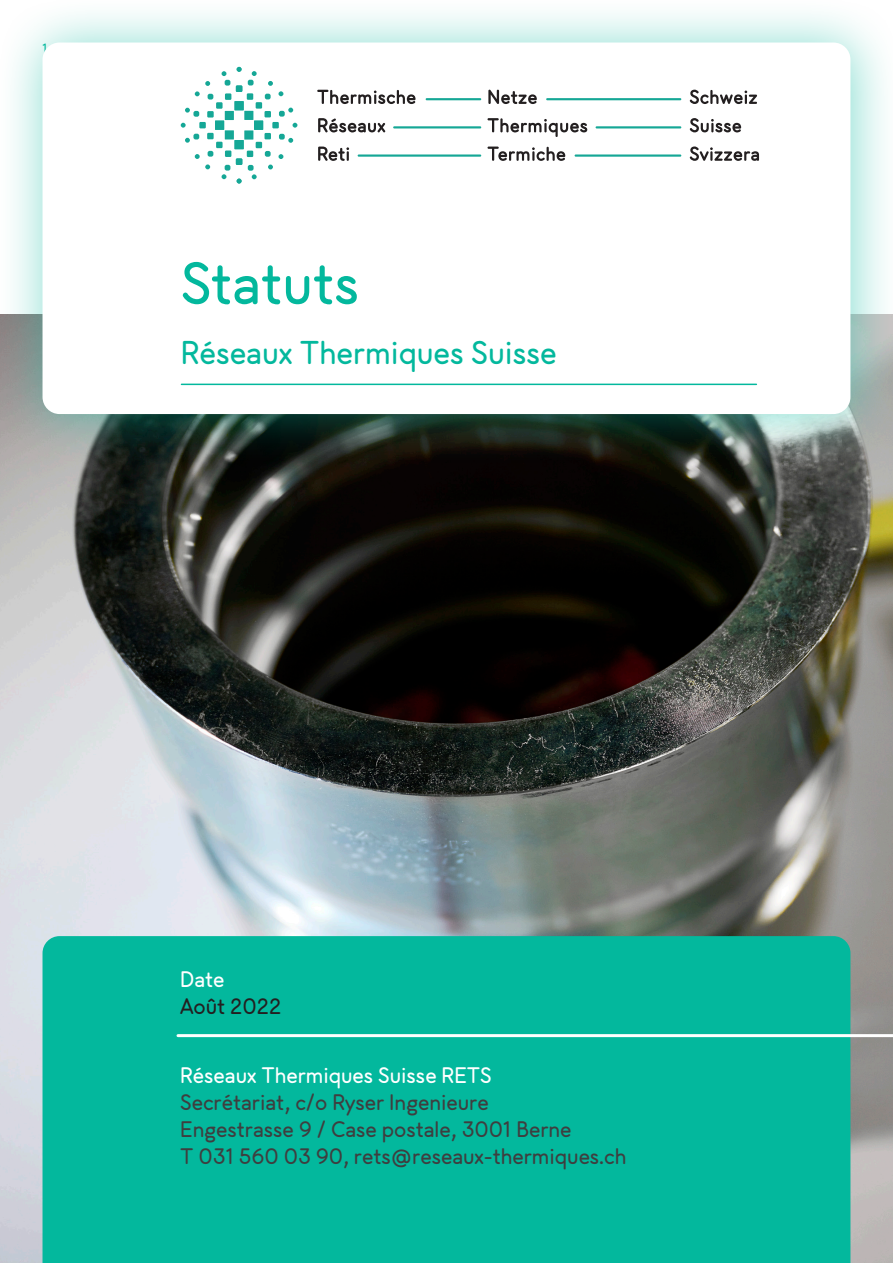
<style>
.page{position:relative;width:893px;height:1263px;background:#fff}
.page>*{position:absolute;margin:0;border:0;box-sizing:border-box;transform-origin:0 0}
.t1{font:500 60px "G Gthermo";color:#03b89d}
.t2{font:500 33px "G Gthermo";color:#03b89d}
.t3{font:500 22.5px/27px "G Gthermo";color:#3e3e3f}
.t4{font:500 22.5px "G Gthermo";color:#fff}
.t5{font:500 22.5px "G Gthermo";color:#231f20}
.t6{font:500 13.5px "G Gthermo";color:#03b89d}
</style>
<div class="page">
<img style="left:0;top:467px;width:893px;height:796px">
<div style="left:0;top:0;width:893px;height:467px;background:#03b89d;opacity:.5"></div>
<div style="left:43px;top:43px;width:807px;height:371px;background:#fff;border-radius:17px"></div>
<hr style="left:181px;top:384px;width:575px;height:1px;background:#03b89d">
<div style="left:244px;top:111px;width:9px;height:9px;background:#15a796"></div>
<div style="left:247px;top:93px;width:6px;height:7px;background:#15a796"></div>
<div style="left:256px;top:102px;width:6px;height:7px;background:#15a796"></div>
<div style="left:264px;top:111px;width:7px;height:6px;background:#15a796"></div>
<svg style="left:248px;top:71px;width:9px;height:14px"></svg>
<svg style="left:265px;top:81px;width:18px;height:18px"></svg>
<svg style="left:279px;top:108px;width:14px;height:9px"></svg>
<div style="left:225px;top:111px;width:9px;height:9px;background:#15a796"></div>
<div style="left:225px;top:93px;width:6px;height:7px;background:#15a796"></div>
<div style="left:216px;top:102px;width:7px;height:7px;background:#15a796"></div>
<div style="left:207px;top:111px;width:7px;height:7px;background:#15a796"></div>
<svg style="left:222px;top:71px;width:8px;height:15px"></svg>
<svg style="left:195px;top:81px;width:18px;height:19px"></svg>
<svg style="left:185px;top:108px;width:14px;height:9px"></svg>
<div style="left:234px;top:101px;width:10px;height:9px;background:#15a796"></div>
<svg style="left:236px;top:86px;width:6px;height:6px"></svg>
<svg style="left:237px;top:67px;width:5px;height:5px"></svg>
<div style="left:244px;top:130px;width:9px;height:10px;background:#15a796"></div>
<div style="left:254px;top:121px;width:9px;height:9px;background:#15a796"></div>
<div style="left:225px;top:130px;width:9px;height:9px;background:#15a796"></div>
<div style="left:216px;top:142px;width:7px;height:6px;background:#15a796"></div>
<svg style="left:195px;top:151px;width:18px;height:18px"></svg>
<svg style="left:185px;top:134px;width:14px;height:9px"></svg>
<svg style="left:222px;top:134px;width:71px;height:50px"></svg>
<div style="left:215px;top:121px;width:9px;height:9px;background:#15a796"></div>
<div style="left:199px;top:122px;width:7px;height:6px;background:#15a796"></div>
<div style="left:272px;top:122px;width:7px;height:6px;background:#15a796"></div>
<svg style="left:181px;top:123px;width:5px;height:5px"></svg>
<svg style="left:293px;top:123px;width:4px;height:5px"></svg>
<div style="left:207px;top:133px;width:7px;height:6px;background:#15a796"></div>
<svg style="left:317px;top:90px;width:99px;height:14px"></svg>
<svg style="left:488px;top:90px;width:49px;height:14px"></svg>
<svg style="left:690px;top:90px;width:67px;height:14px"></svg>
<svg style="left:318px;top:118px;width:67px;height:14px"></svg>
<svg style="left:487px;top:118px;width:100px;height:19px"></svg>
<svg style="left:690px;top:118px;width:51px;height:14px"></svg>
<svg style="left:318px;top:147px;width:31px;height:14px"></svg>
<svg style="left:487px;top:147px;width:78px;height:14px"></svg>
<svg style="left:690px;top:146px;width:69px;height:15px"></svg>
<hr style="left:426px;top:98px;width:55px;height:2px;background:#15a796">
<hr style="left:546px;top:98px;width:135px;height:2px;background:#15a796">
<hr style="left:393px;top:126px;width:88px;height:2px;background:#15a796">
<hr style="left:596px;top:126px;width:85px;height:2px;background:#15a796">
<hr style="left:358px;top:154px;width:123px;height:3px;background:#15a796">
<hr style="left:575px;top:154px;width:106px;height:3px;background:#15a796">
<div style="left:43px;top:936px;width:807px;height:327px;background:#03b89d"></div>
<hr style="left:178px;top:1034px;width:715px;height:3px;background:#fff">
<p class="t6" style="left:43px;top:40px;width:6px">1</p>
<h1 class="t1" style="left:181px;top:248px;width:180px">Statuts</h1>
<h2 class="t2" style="left:181px;top:333px;width:378px">Réseaux Thermiques Suisse</h2>
<p class="t4" style="left:180px;top:966px;width:46px">Date</p>
<p class="t5" style="left:180px;top:993px;width:103px">Août 2022</p>
<p class="t4" style="left:180px;top:1062px;width:313px">Réseaux Thermiques Suisse RETS</p>
<p class="t3" style="left:180px;top:1089px;width:448px">Secrétariat, c/o Ryser Ingenieure<br>Engestrasse 9 / Case postale, 3001 Berne<br>T 031 560 03 90, rets@reseaux-thermiques.ch</p>
</div>
